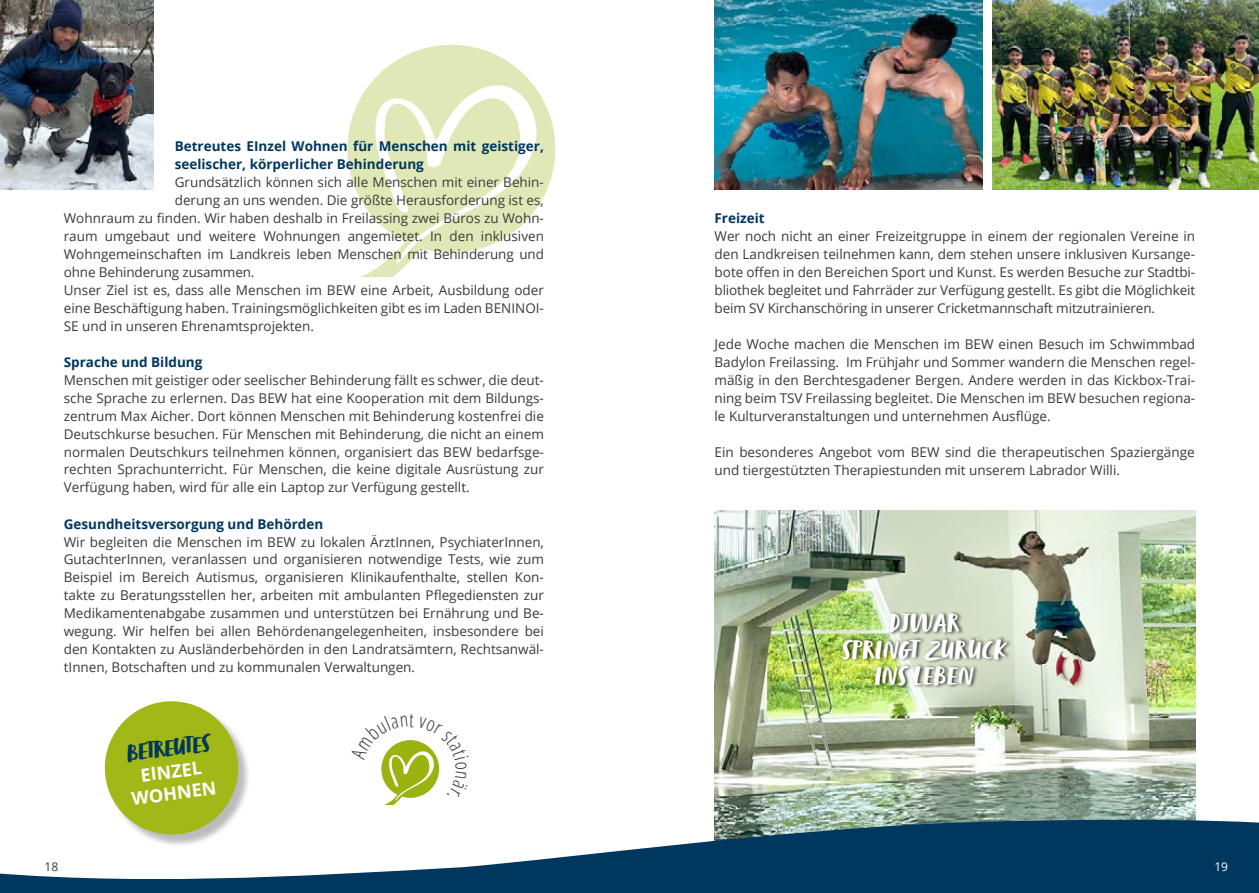
<style>
.page{position:relative;width:1259px;height:893px;background:#fff}
.page>*{position:absolute;margin:0;border:0;box-sizing:border-box;transform-origin:0 0}
.t1{font:26.7px/26.4px "Zooja Pro";letter-spacing:.04em;color:#fff;text-align:center}
.t2{font:24.3px "Zooja Pro";color:#00375e}
.t3{font:700 18px/21.6px "Open Sans";color:#fff;text-align:center}
.t4{font:13.5px/18px "Open Sans";color:#3a3a39;text-align:justify}
.t5{font:700 13.5px/18px "Open Sans";color:#00375e}
.t6{font:12px "Open Sans";color:#3a3a39}
.t7{font:12px "Open Sans";color:#fff}
</style>
<div class="page">
<svg style="left:347px;top:45px;width:208px;height:232px"></svg>
<svg style="left:375px;top:80px;width:164px;height:184px"></svg>
<img style="left:714px;top:511px;width:481px;height:306px">
<svg style="left:0;top:817px;width:1259px;height:76px;fill:#00375e"></svg>
<img style="left:714px;top:0;width:268px;height:189px">
<div style="left:840px;top:610px;width:172px;height:79px;background:#000;opacity:.75"></div>
<div style="left:107px;top:703px;width:144px;height:144px;background:#000;opacity:.27"></div>
<svg style="left:101px;top:701px;width:141px;height:138px"></svg>
<img style="left:0;top:0;width:153px;height:189px">
<img style="left:992px;top:0;width:267px;height:189px">
<svg style="left:381px;top:740px;width:59px;height:65px"></svg>
<p class="t5" style="left:175px;top:136px;width:371px">Betreutes EInzel Wohnen für Menschen mit geistiger, seelischer, körperlicher Behinderung</p>
<p class="t4" style="left:175px;top:172px;width:371px">Grundsätzlich können sich alle Menschen mit einer Behin-</p>
<p class="t4" style="left:175px;top:190px;width:371px">derung an uns wenden. Die größte Herausforderung ist es,</p>
<p class="t4" style="left:64px;top:208px;width:482px">Wohnraum zu finden. Wir haben deshalb in Freilassing zwei Büros zu Wohn-</p>
<p class="t4" style="left:64px;top:226px;width:482px">raum umgebaut und weitere Wohnungen angemietet. In den inklusiven</p>
<p class="t4" style="left:64px;top:244px;width:482px">Wohngemeinschaften im Landkreis leben Menschen mit Behinderung und</p>
<p class="t4" style="left:64px;top:262px;width:192px">ohne Behinderung zusammen.</p>
<p class="t4" style="left:64px;top:280px;width:482px">Unser Ziel ist es, dass alle Menschen im BEW eine Arbeit, Ausbildung oder</p>
<p class="t4" style="left:64px;top:298px;width:482px">eine Beschäftigung haben. Trainingsmöglichkeiten gibt es im Laden BENINOI-</p>
<p class="t4" style="left:64px;top:316px;width:252px">SE und in unseren Ehrenamtsprojekten.</p>
<p class="t5" style="left:64px;top:352px;width:140px">Sprache und Bildung</p>
<p class="t4" style="left:64px;top:370px;width:482px">Menschen mit geistiger oder seelischer Behinderung fällt es schwer, die deut&shy;sche Sprache zu erlernen. Das BEW hat eine Kooperation mit dem Bildungs&shy;zentrum Max Aicher. Dort können Menschen mit Behinderung kostenfrei die Deutschkurse besuchen. Für Menschen mit Behinderung, die nicht an einem normalen Deutschkurs teilnehmen können, organisiert das BEW bedarfsge&shy;rechten Sprachunterricht. Für Menschen, die keine digitale Ausrüstung zur Verfügung haben, wird für alle ein Laptop zur Verfügung gestellt.</p>
<p class="t5" style="left:64px;top:514px;width:261px">Gesundheitsversorgung und Behörden</p>
<p class="t4" style="left:64px;top:532px;width:482px">Wir begleiten die Menschen im BEW zu lokalen ÄrztInnen, PsychiaterInnen, GutachterInnen, veranlassen und organisieren notwendige Tests, wie zum Beispiel im Bereich Autismus, organisieren Klinikaufenthalte, stellen Kon&shy;takte zu Beratungsstellen her, arbeiten mit ambulanten Pflegediensten zur Medikamentenabgabe zusammen und unterstützen bei Ernährung und Be&shy;wegung. Wir helfen bei allen Behördenangelegenheiten, insbesondere bei den Kontakten zu Ausländerbehörden in den Landratsämtern, Rechtsanwäl&shy;tInnen, Botschaften und zu kommunalen Verwaltungen.</p>
<p class="t6" style="left:45px;top:858px;width:15px">18</p>
<h2 class="t2" style="left:125px;top:739px;width:84px;rotate:-7deg">BETREUTES</h2>
<h3 class="t3" style="left:128px;top:765px;width:86px;rotate:-7deg">EINZEL<br>WOHNEN</h3>
<p class="t5" style="left:714px;top:208px;width:52px">Freizeit</p>
<p class="t4" style="left:714px;top:226px;width:482px">Wer noch nicht an einer Freizeitgruppe in einem der regionalen Vereine in den Landkreisen teilnehmen kann, dem stehen unsere inklusiven Kursange&shy;bote offen in den Bereichen Sport und Kunst. Es werden Besuche zur Stadtbi&shy;bliothek begleitet und Fahrräder zur Verfügung gestellt. Es gibt die Möglichkeit beim SV Kirchanschöring in unserer Cricketmannschaft mitzutrainieren.</p>
<p class="t4" style="left:714px;top:334px;width:482px">Jede Woche machen die Menschen im BEW einen Besuch im Schwimmbad Badylon Freilassing. Im Frühjahr und Sommer wandern die Menschen regel&shy;mäßig in den Berchtesgadener Bergen. Andere werden in das Kickbox-Trai&shy;ning beim TSV Freilassing begleitet. Die Menschen im BEW besuchen regiona&shy;le Kulturveranstaltungen und unternehmen Ausflüge.</p>
<p class="t4" style="left:714px;top:442px;width:482px">Ein besonderes Angebot vom BEW sind die therapeutischen Spaziergänge und tiergestützten Therapiestunden mit unserem Labrador Willi.</p>
<h1 class="t1" style="left:841px;top:613px;width:166px">DJWAR<br>SPRINGT ZURÜCK<br>INS LEBEN</h1>
<p class="t7" style="left:1214px;top:858px;width:15px">19</p>
</div>
